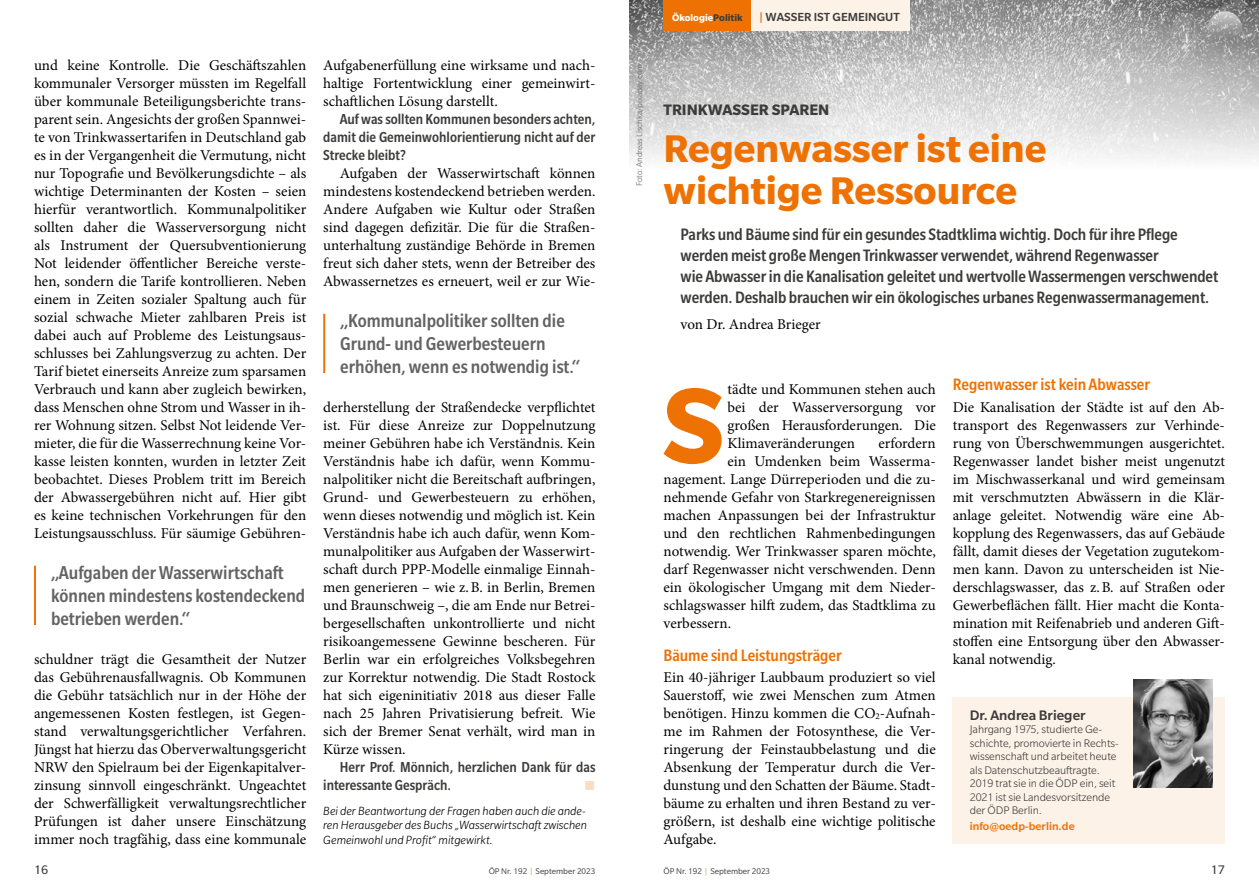
<style>
.page{position:relative;width:1259px;height:893px;background:#fff}
.page>*{position:absolute;margin:0;border:0;box-sizing:border-box;transform-origin:0 0}
.t1{font:700 116.25px "Slate Std";color:#ee7203}
.t2{font:700 42px/42px "Slate Std";color:#ee7203}
.t3{font:500 condensed 20.25px/23.2px "Slate Pro";color:#646363}
.t4{font:500 condensed 18px/21px "Slate Pro";letter-spacing:-.005em;color:#3c3c3b}
.t5{font:500 condensed 18px "Slate Pro";color:#ee7203}
.t6{font:700 16.5px "Slate Std";color:#3c3c3b}
.t7{font:500 condensed 15.75px/18px "Slate Pro";color:#3c3c3b;text-align:justify}
.t8{font:15px/18px "Minion Pro";color:#000;text-align:justify}
.t9{font:500 15px "Slate Std";color:#3c3c3b}
.t10{font:15px "Wingdings";color:#fbdcc0}
.t11{font:13.5px "Slate Std";color:#3c3c3b}
.t12{font:italic 300 12.9px/14.4px "Slate Std";color:#000;text-align:justify}
.t13{font:500 12.75px "Slate Std";color:#3c3c3b}
.t14{font:300 12px/13.5px "Slate Std";letter-spacing:-.005em;color:#3c3c3b}
.t15{font:500 12px "Slate Std";color:#ee7203}
.t16{font:700 10.5px "Slate Std";color:#fff}
.t17{font:9px "Slate Std";color:#3c3c3b}
.t18{font:300 9px "Slate Std";letter-spacing:-.005em;color:#646363}
.s1{color:#3c3c3b}
.s2{color:#ee7203}
.s3{color:#f08321}
</style>
<div class="page">
<img style="left:629px;top:0;width:630px;height:159px">
<svg style="left:1207px;top:11px;width:35px;height:35px"></svg>
<hr style="left:34px;top:566px;width:2px;height:59px;background:#ee7203">
<hr style="left:323px;top:314px;width:2px;height:59px;background:#ee7203">
<div style="left:952px;top:697px;width:273px;height:147px;background:#fdf2e8"></div>
<img style="left:1133px;top:679px;width:79px;height:108px">
<div style="left:663px;top:0;width:88px;height:31px;background:#ee7203"></div>
<div style="left:751px;top:0;width:159px;height:31px;background:#fdf2e8"></div>
<p class="t8" style="left:34px;top:56px;width:274px">und keine Kontrolle. Die Geschäftszahlen kommunaler Versorger müssten im Regelfall über kommunale Beteiligungsberichte trans&shy;parent sein. Angesichts der großen Spannwei&shy;te von Trinkwassertarifen in Deutschland gab es in der Vergangenheit die Vermutung, nicht nur Topografie und Bevölkerungsdichte – als wichtige Determinanten der Kosten – seien hierfür verantwortlich. Kommunalpolitiker sollten daher die Wasserversorgung nicht als Instrument der Quersubventionierung Not leidender öffentlicher Bereiche verste&shy;hen, sondern die Tarife kontrollieren. Neben einem in Zeiten sozialer Spaltung auch für sozial schwache Mieter zahlbaren Preis ist dabei auch auf Probleme des Leistungsaus&shy;schlusses bei Zahlungsverzug zu achten. Der Tarif bietet einerseits Anreize zum sparsamen Verbrauch und kann aber zugleich bewirken, dass Menschen ohne Strom und Wasser in ih&shy;rer Wohnung sitzen. Selbst Not leidende Ver&shy;mieter, die für die Wasserrechnung keine Vor&shy;kasse leisten konnten, wurden in letzter Zeit beobachtet. Dieses Problem tritt im Bereich der Abwassergebühren nicht auf. Hier gibt es keine technischen Vorkehrungen für den Leistungsausschluss. Für säumige Gebühren-</p>
<h3 class="t3" style="left:51px;top:560px;width:256px">„Aufgaben der Wasserwirtschaft können mindestens kostendeckend betrieben werden.“</h3>
<p class="t8" style="left:34px;top:650px;width:274px">schuldner trägt die Gesamtheit der Nutzer das Gebührenausfallwagnis. Ob Kommunen die Gebühr tatsächlich nur in der Höhe der angemessenen Kosten festlegen, ist Gegen&shy;stand verwaltungsgerichtlicher Verfahren.<br>Jüngst hat hierzu das Oberverwaltungsgericht NRW den Spielraum bei der Eigenkapitalver&shy;zinsung sinnvoll eingeschränkt. Ungeachtet der Schwerfälligkeit verwaltungsrechtlicher Prüfungen ist daher unsere Einschätzung immer noch tragfähig, dass eine kommunale</p>
<p class="t8" style="left:323px;top:56px;width:274px">Aufgabenerfüllung eine wirksame und nach&shy;haltige Fortentwicklung einer gemeinwirt&shy;schaftlichen Lösung darstellt.</p>
<p class="t7" style="left:323px;top:110px;width:274px;text-indent:17px">Auf was sollten Kommunen besonders achten, damit die Gemeinwohlorientierung nicht auf der Strecke bleibt?</p>
<p class="t8" style="left:323px;top:164px;width:274px;text-indent:16px">Aufgaben der Wasserwirtschaft können mindestens kostendeckend betrieben werden.<br>Andere Aufgaben wie Kultur oder Straßen sind dagegen defizitär. Die für die Straßen&shy;unterhaltung zuständige Behörde in Bremen freut sich daher stets, wenn der Betreiber des Abwassernetzes es erneuert, weil er zur Wie-</p>
<h3 class="t3" style="left:340px;top:308px;width:241px">„Kommunalpolitiker sollten die<br>Grund- und Gewerbesteuern erhöhen, wenn es notwendig ist.“</h3>
<p class="t8" style="left:323px;top:398px;width:274px">derherstellung der Straßendecke verpflichtet ist. Für diese Anreize zur Doppelnutzung meiner Gebühren habe ich Verständnis. Kein Verständnis habe ich dafür, wenn Kommu&shy;nalpolitiker nicht die Bereitschaft aufbringen, Grund- und Gewerbesteuern zu erhöhen, wenn dieses notwendig und möglich ist. Kein Verständnis habe ich auch dafür, wenn Kom&shy;munalpolitiker aus Aufgaben der Wasserwirt&shy;schaft durch PPP-Modelle einmalige Einnah&shy;men generieren – wie z.B. in Berlin, Bremen und Braunschweig –, die am Ende nur Betrei&shy;bergesellschaften unkontrollierte und nicht risikoangemessene Gewinne bescheren. Für Berlin war ein erfolgreiches Volksbegehren zur Korrektur notwendig. Die Stadt Rostock hat sich eigeninitiativ 2018 aus dieser Falle nach 25 Jahren Privatisierung befreit. Wie sich der Bremer Senat verhält, wird man in Kürze wissen.</p>
<p class="t7" style="left:323px;top:758px;width:274px;text-indent:17px">Herr Prof. Mönnich, herzlichen Dank für das interessante Gespräch.</p>
<p class="t10" style="left:584px;top:777px;width:13px">■</p>
<p class="t12" style="left:323px;top:804px;width:265px">Bei der Beantwortung der Fragen haben auch die ande&shy;ren Herausgeber des Buchs „Wasserwirtschaft zwischen Gemeinwohl und Profit“ mitgewirkt.</p>
<p class="t18" style="left:635px;top:186px;width:124px;rotate:-90deg">Foto: Andreas Lischka/pixabay.com</p>
<p class="t16" style="left:672px;top:12px;width:72px">Ökologie<span class="s1">Politik</span></p>
<p class="t13" style="left:759px;top:10px;width:142px"><span class="s2">|</span> WASSER IST GEMEINGUT</p>
<p class="t6" style="left:663px;top:101px;width:167px">TRINKWASSER SPAREN</p>
<h2 class="t2" style="left:663px;top:127px;width:384px">Regenwasser ist eine wichtige Ressource</h2>
<p class="t4" style="left:680px;top:223px;width:539px">Parks und Bäume sind für ein gesundes Stadtklima wichtig. Doch für ihre Pflege werden meist große Mengen Trinkwasser verwendet, während Regenwasser<br>wie Abwasser in die Kanalisation geleitet und wertvolle Wassermengen verschwendet werden. Deshalb brauchen wir ein ökologisches urbanes Regenwassermanagement.</p>
<p class="t8" style="left:680px;top:315px;width:142px">von Dr. Andrea Brieger</p>
<h1 class="t1" style="left:662px;top:363px;width:64px">S</h1>
<p class="t8" style="left:727px;top:380px;width:210px">tädte und Kommunen stehen auch bei der Wasserversorgung vor großen Herausforderungen. Die Klimaveränderungen</p>
<p class="t8" style="left:878px;top:434px;width:59px">erfordern</p>
<p class="t8" style="left:727px;top:452px;width:210px">ein Umdenken beim Wasserma-</p>
<p class="t8" style="left:663px;top:470px;width:274px">nagement. Lange Dürreperioden und die zu-</p>
<p class="t8" style="left:663px;top:488px;width:274px">nehmende Gefahr von Starkregenereignissen</p>
<p class="t8" style="left:663px;top:506px;width:274px">machen Anpassungen bei der Infrastruktur</p>
<p class="t8" style="left:663px;top:524px;width:274px">und den rechtlichen Rahmenbedingungen</p>
<p class="t8" style="left:663px;top:542px;width:274px">notwendig. Wer Trinkwasser sparen möchte,</p>
<p class="t8" style="left:663px;top:560px;width:274px">darf Regenwasser nicht verschwenden. Denn</p>
<p class="t8" style="left:663px;top:578px;width:274px">ein ökologischer Umgang mit dem Nieder-</p>
<p class="t8" style="left:663px;top:596px;width:274px">schlagswasser hilft zudem, das Stadtklima zu</p>
<p class="t8" style="left:663px;top:614px;width:69px">verbessern.</p>
<p class="t5" style="left:663px;top:646px;width:180px">Bäume sind Leistungsträger</p>
<p class="t8" style="left:663px;top:668px;width:274px">Ein 40-jähriger Laubbaum produziert so viel Sauerstoff, wie zwei Menschen zum Atmen benötigen. Hinzu kommen die CO<sub>2</sub>-Aufnah&shy;me im Rahmen der Fotosynthese, die Ver&shy;ringerung der Feinstaubbelastung und die Absenkung der Temperatur durch die Ver&shy;dunstung und den Schatten der Bäume. Stadt&shy;bäume zu erhalten und ihren Bestand zu ver&shy;größern, ist deshalb eine wichtige politische Aufgabe.</p>
<p class="t5" style="left:952px;top:375px;width:199px">Regenwasser ist kein Abwasser</p>
<p class="t8" style="left:952px;top:398px;width:274px">Die Kanalisation der Städte ist auf den Ab&shy;transport des Regenwassers zur Verhinde&shy;rung von Überschwemmungen ausgerichtet.<br>Regenwasser landet bisher meist ungenutzt im Mischwasserkanal und wird gemeinsam mit verschmutzten Abwässern in die Klär&shy;anlage geleitet. Notwendig wäre eine Ab&shy;kopplung des Regenwassers, das auf Gebäude fällt, damit dieses der Vegetation zugutekom&shy;men kann. Davon zu unterscheiden ist Nie&shy;derschlagswasser, das z.B. auf Straßen oder Gewerbeflächen fällt. Hier macht die Konta&shy;mination mit Reifenabrieb und anderen Gift&shy;stoffen eine Entsorgung über den Abwasser&shy;kanal notwendig.</p>
<p class="t9" style="left:969px;top:707px;width:117px">Dr. Andrea Brieger</p>
<p class="t14" style="left:969px;top:723px;width:150px">Jahrgang 1975, studierte Ge&shy;schichte, promovierte in Rechts&shy;wissenschaft und arbeitet heute als Datenschutzbeauftragte.<br>2019 trat sie in die ÖDP ein, seit<br>2021 ist sie Landesvorsitzende der ÖDP Berlin.</p>
<p class="t15" style="left:969px;top:820px;width:106px">info@oedp-berlin.de</p>
<p class="t11" style="left:34px;top:862px;width:16px">16</p>
<p class="t17" style="left:489px;top:866px;width:108px">ÖP Nr. 192 <span class="s3">|</span> September 2023</p>
<p class="t17" style="left:663px;top:866px;width:108px">ÖP Nr. 192 <span class="s3">|</span> September 2023</p>
<p class="t11" style="left:1210px;top:862px;width:16px">17</p>
</div>
